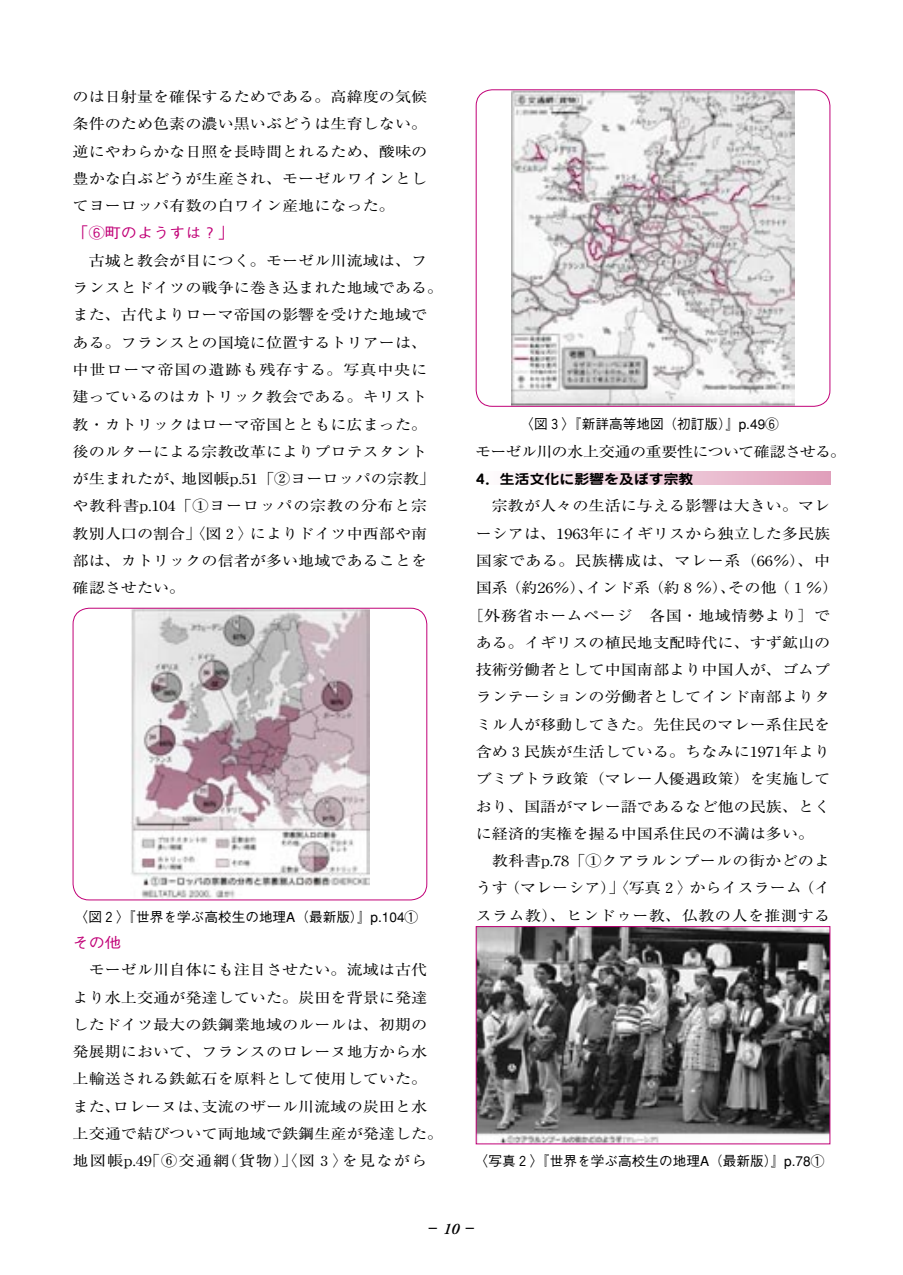
<style>
.page{position:relative;width:903px;height:1275px;background:#fff}
.page>*{position:absolute;margin:0;border:0;box-sizing:border-box;transform-origin:0 0}
.t1{font:500 14.88px "Ryumin";color:#000}
.t2{font:14.53px/27.3px "Ryumin";color:#000;scale:1.11 1}
.t3{font:14.53px "Ryumin";letter-spacing:.025em;color:#000;scale:1.11 1}
.t4{font:14.53px "Ryumin";letter-spacing:-.045em;color:#000;scale:1.11 1}
.t5{font:14.53px "Ryumin";letter-spacing:.035em;color:#000;scale:1.11 1}
.t6{font:500 14.53px "Gothic BBB";color:#c10077;scale:1.11 1}
.t7{font:500 13.65px "Gothic BBB";color:#000}
.t8{font:700 13.47px "Jun 501";color:#000;scale:1.11 1}
.s1{font-family:"Adobe Garamond";font-weight:600;font-style:italic;font-size:16.1px}
</style>
<div class="page">
<svg style="left:72px;top:607px;width:356px;height:293px"></svg>
<svg style="left:515px;top:471px;width:315px;height:14px"></svg>
<svg style="left:475px;top:89px;width:356px;height:317px"></svg>
<img style="left:478px;top:928px;width:350px;height:214px">
<div style="left:476px;top:926px;width:354px;height:218px;border:1px solid #c10077"></div>
<p class="t2" style="left:73px;top:83px;width:321px;text-align:justify">のは日射量を確保するためである。高緯度の気候条件のため色素の濃い黒いぶどうは生育しない。逆にやわらかな日照を長時間とれるため、酸味の豊かな白ぶどうが生産され、モーゼルワインとしてヨーロッパ有数の白ワイン産地になった。</p>
<p class="t6" style="left:73px;top:225px;width:147px">「⑥町のようすは？」</p>
<p class="t2" style="left:73px;top:246px;width:336px">　古城と教会が目につく。モーゼル川流域は、フランスとドイツの戦争に巻き込まれた地域である。また、古代よりローマ帝国の影響を受けた地域である。フランスとの国境に位置するトリアーは、中世ローマ帝国の遺跡も残存する。写真中央に建っているのはカトリック教会である。キリスト教・カトリックはローマ帝国とともに広まった。後のルターによる宗教改革によりプロテスタントが生まれたが、地図帳p.51「②ヨーロッパの宗教」や教科書p.104「①ヨーロッパの宗教の分布と宗教別人口の割合」〈図２〉によりドイツ中西部や南部は、カトリックの信者が多い地域であることを確認させたい。</p>
<p class="t7" style="left:75px;top:909px;width:345px">〈図２〉『世界を学ぶ高校生の地理A（最新版）』p.104①</p>
<p class="t6" style="left:73px;top:934px;width:45px">その他</p>
<p class="t2" style="left:73px;top:956px;width:336px">　モーゼル川自体にも注目させたい。流域は古代より水上交通が発達していた。炭田を背景に発達したドイツ最大の鉄鋼業地域のルールは、初期の発展期において、フランスのロレーヌ地方から水上輸送される鉄鉱石を原料として使用していた。また、ロレーヌは、支流のザール川流域の炭田と水上交通で結びついて両地域で鉄鋼生産が発達した。地図帳p.49「⑥交通網（貨物）」〈図３〉を見ながら</p>
<p class="t7" style="left:520px;top:416px;width:260px">〈図３〉『新詳高等地図（初訂版）』p.49⑥</p>
<p class="t4" style="left:475px;top:443px;width:336px">モーゼル川の水上交通の重要性について確認させる。</p>
<p class="t8" style="left:476px;top:469px;width:198px">4．生活文化に影響を及ぼす宗教</p>
<p class="t2" style="left:476px;top:492px;width:321px">　宗教が人々の生活に与える影響は大きい。マレ</p>
<p class="t2" style="left:476px;top:519px;width:321px">ーシアは、1963年にイギリスから独立した多民族</p>
<p class="t5" style="left:476px;top:552px;width:321px">国家である。民族構成は、マレー系（66％）、中</p>
<p class="t2" style="left:476px;top:574px;width:328px">国系（約26％）、インド系（約８％）、その他（１％）</p>
<p class="t3" style="left:468px;top:606px;width:328px">［外務省ホームページ　各国・地域情勢より］で</p>
<p class="t2" style="left:476px;top:628px;width:321px">ある。イギリスの植民地支配時代に、すず鉱山の</p>
<p class="t2" style="left:476px;top:656px;width:321px">技術労働者として中国南部より中国人が、ゴムプ</p>
<p class="t2" style="left:476px;top:683px;width:321px">ランテーションの労働者としてインド南部よりタ</p>
<p class="t2" style="left:476px;top:710px;width:321px">ミル人が移動してきた。先住民のマレー系住民を</p>
<p class="t2" style="left:476px;top:738px;width:321px">含め３民族が生活している。ちなみに1971年より</p>
<p class="t2" style="left:476px;top:765px;width:321px">ブミプトラ政策（マレー人優遇政策）を実施して</p>
<p class="t2" style="left:476px;top:792px;width:321px">おり、国語がマレー語であるなど他の民族、とく</p>
<p class="t2" style="left:476px;top:819px;width:307px">に経済的実権を握る中国系住民の不満は多い。</p>
<p class="t2" style="left:476px;top:847px;width:321px">　教科書p.78「①クアラルンプールの街かどのよ</p>
<p class="t2" style="left:476px;top:874px;width:321px">うす（マレーシア）」〈写真２〉からイスラーム（イ</p>
<p class="t3" style="left:476px;top:907px;width:321px">スラム教）、ヒンドゥー教、仏教の人を推測する</p>
<p class="t7" style="left:475px;top:1153px;width:351px">〈写真２〉『世界を学ぶ高校生の地理A（最新版）』p.78①</p>
<p class="t1" style="left:426px;top:1219px;width:53px">－<span class="s1">10</span> －</p>
</div>
